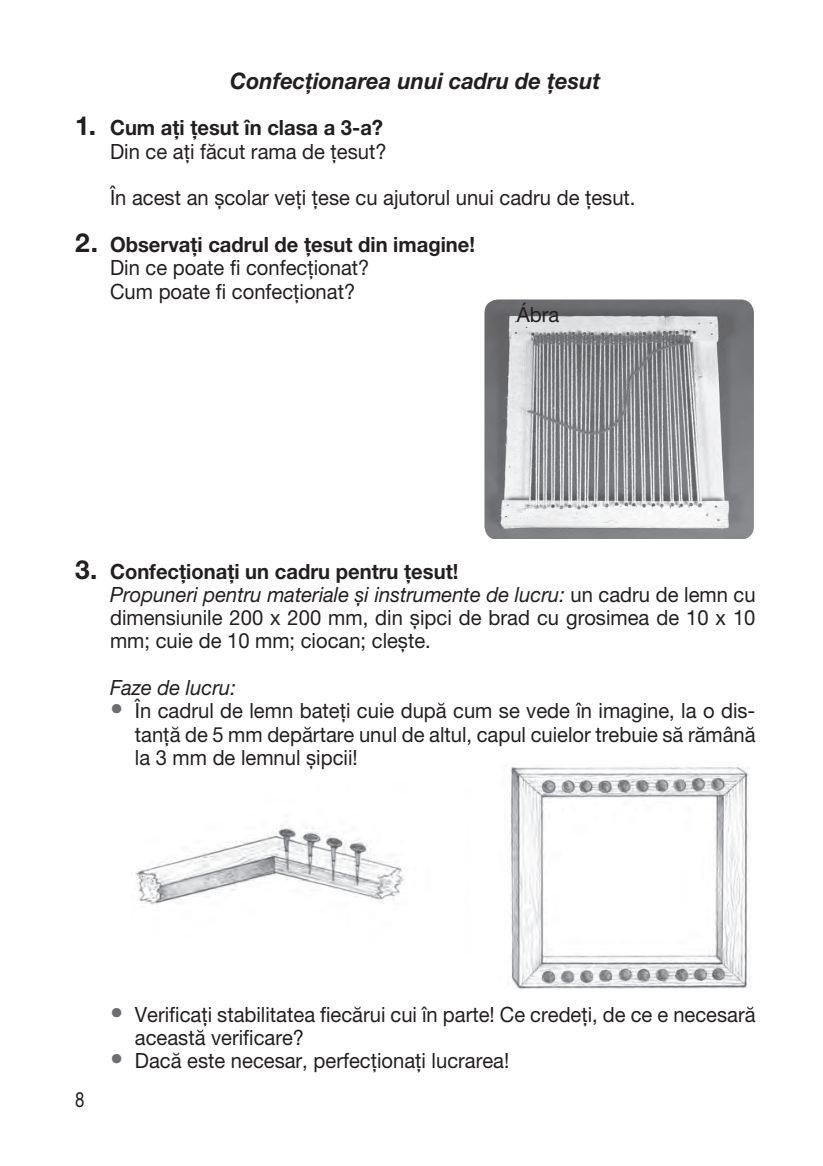
<style>
.page{position:relative;width:823px;height:1166px;background:#fff}
.page>*{position:absolute;margin:0;border:0;box-sizing:border-box;transform-origin:0 0}
.t1{font:italic 700 22.75px "Helvetica Neue LT Pro";color:#231f20;scale:.96 1}
.t2{font:21px/23.3px "Helvetica Neue LT Pro";color:#231f20;scale:.96 1}
.t3{font:italic 21px "Helvetica Neue LT Pro";color:#231f20;scale:.96 1}
.t4{font:21px "Helvetica Neue LT Pro";color:#231f20;scale:.8 1}
.s1{font-weight:700;font-size:26.25px}
.s2{font-weight:700}
.s3{font-style:italic}
.s4{font-weight:700;font-size:26.25px;color:#6c6d70}
</style>
<div class="page">
<img style="left:135px;top:764px;width:614px;height:224px">
<img style="left:484px;top:299px;width:269px;height:240px">
<p class="t1" style="left:230px;top:66px;width:387px">Confecţionarea unui cadru de ţesut</p>
<p class="t2" style="left:75px;top:116px;width:326px;text-align:right"><span class="s1">1.</span> <span class="s2">Cum aţi ţesut în clasa a 3-a?<br></span>Din ce aţi făcut rama de ţesut?</p>
<p class="t2" style="left:110px;top:186px;width:548px">În acest an şcolar veţi ţese cu ajutorul unui cadru de ţesut.</p>
<p class="t2" style="left:110px;top:232px;width:381px;text-indent:-35px"><span class="s1">2.</span> <span class="s2">Observaţi cadrul de ţesut din imagine!<br></span>Din ce poate fi confecţionat?<br>Cum poate fi confecţionat?</p>
<p class="t2" style="left:516px;top:302px;width:46px">Ábra</p>
<p class="t2" style="left:110px;top:559px;width:673px;text-indent:-35px"><span class="s1">3.</span> <span class="s2">Confecţionaţi un cadru pentru ţesut!<br></span><span class="s3">Propuneri pentru materiale şi instrumente de lucru:</span> un cadru de lemn cu dimensiunile 200 x 200 mm, din şipci de brad cu grosimea de 10 x 10 mm; cuie de 10 mm; ciocan; cleşte.</p>
<p class="t3" style="left:110px;top:675px;width:133px">Faze de lucru:</p>
<p class="t2" style="left:135px;top:699px;width:648px;text-align:justify;text-indent:-25px"><span class="s4">•</span> În cadrul de lemn bateţi cuie după cum se vede în imagine, la o dis&shy;tanţă de 5 mm depărtare unul de altul, capul cuielor trebuie să rămână la 3 mm de lemnul şipcii!</p>
<p class="t4" style="left:75px;top:1086px;width:13px">8</p>
<p class="t2" style="left:135px;top:1002px;width:647px;text-indent:-25px"><span class="s4">•</span> Verificaţi stabilitatea fiecărui cui în parte! Ce credeţi, de ce e necesară această verificare?</p>
<p class="t2" style="left:110px;top:1048px;width:417px"><span class="s4">•</span> Dacă este necesar, perfecţionaţi lucrarea!</p>
</div>
